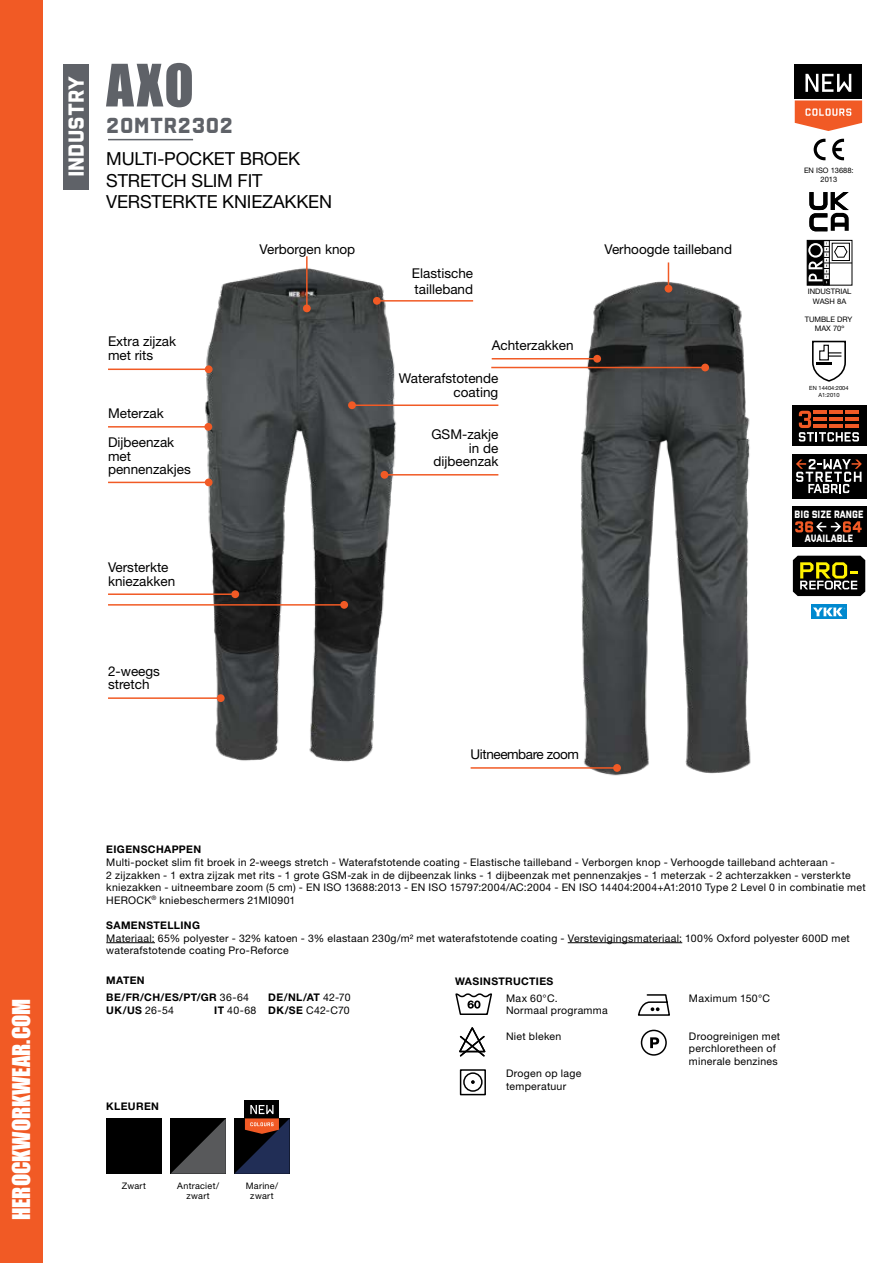
<style>
.page{position:relative;width:893px;height:1263px;background:#fff}
.page>*{position:absolute;margin:0;border:0;box-sizing:border-box;transform-origin:0 0}
.t1{font:54px "Impact";color:#5f6268}
.t2{font:22.5px "Impact";color:#fff}
.t3{font:500 22.5px "Reload Alt";letter-spacing:.03em;color:#5f6268}
.t4{font:500 22.5px "Reload Alt";color:#fff}
.t5{font:18px/21.6px "Helvetica Neue LT Std";letter-spacing:-.01em;color:#000}
.t6{font:13.5px/13.5px "Helvetica Neue LT Std";color:#000}
.t7{font:13.5px "Helvetica Neue LT Std";letter-spacing:-.03em;color:#000}
.t8{font:500 10.95px/24px "Reload Alt";color:#fff;text-align:center;scale:.9 1}
.t9{font:10.5px/12.6px "Helvetica Neue LT Std";letter-spacing:.03em;color:#000}
.t10{font:700 10.5px/16.8px "Helvetica Neue LT Std";letter-spacing:.035em;color:#000}
.t11{font:9px/10.8px "Helvetica Neue LT Std";letter-spacing:.03em;color:#000;text-align:center}
.t12{font:7.5px/9.1px "Helvetica Neue LT Std";color:#000;text-align:center}
.t13{font:5.7px/6.9px "Helvetica Neue LT Std";color:#000;text-align:center}
.s1{font-weight:400}
.s2{font-weight:700}
</style>
<div class="page">
<img style="left:189px;top:268px;width:227px;height:494px">
<img style="left:565px;top:268px;width:186px;height:508px">
<div style="left:64px;top:64px;width:25px;height:125px;background:#5f6268"></div>
<hr style="left:108px;top:139px;width:85px;height:1px;background:#5f6268">
<div style="left:106px;top:1118px;width:56px;height:56px;background:#000"></div>
<svg style="left:171px;top:1118px;width:55px;height:56px;background:#2b2c2d"></svg>
<div style="left:792px;top:405px;width:74px;height:40px;background:#000"></div>
<svg style="left:799px;top:411px;width:60px;height:30px"></svg>
<div style="left:792px;top:454px;width:74px;height:44px;background:#000"></div>
<svg style="left:796px;top:459px;width:66px;height:34px"></svg>
<div style="left:792px;top:507px;width:74px;height:40px;background:#000"></div>
<svg style="left:795px;top:521px;width:67px;height:11px"></svg>
<svg style="left:793px;top:556px;width:72px;height:40px;background:#3d3b19"></svg>
<svg style="left:812px;top:340px;width:34px;height:42px"></svg>
<hr style="left:816px;top:362px;width:16px;height:3px;background:#000">
<svg style="left:814px;top:139px;width:11px;height:21px"></svg>
<svg style="left:832px;top:139px;width:12px;height:21px"></svg>
<svg style="left:809px;top:192px;width:40px;height:39px"></svg>
<div style="left:811px;top:604px;width:36px;height:15px;background:#0089cf"></div>
<svg style="left:813px;top:607px;width:32px;height:9px"></svg>
<svg style="left:807px;top:240px;width:45px;height:46px"></svg>
<div style="left:795px;top:64px;width:67px;height:34px;background:#000"></div>
<svg style="left:805px;top:74px;width:46px;height:18px"></svg>
<svg style="left:795px;top:100px;width:67px;height:31px;background:#f37e54"></svg>
<hr style="left:471px;top:767px;width:146px;height:2px;background:#f15a25">
<div style="left:613px;top:764px;width:8px;height:8px;background:#f15a25;border-radius:50%"></div>
<hr style="left:108px;top:426px;width:100px;height:2px;background:#f15a25">
<div style="left:204px;top:423px;width:8px;height:8px;background:#f15a25;border-radius:50%"></div>
<hr style="left:108px;top:593px;width:127px;height:2px;background:#f15a25">
<div style="left:231px;top:590px;width:8px;height:8px;background:#f15a25;border-radius:50%"></div>
<hr style="left:108px;top:604px;width:236px;height:2px;background:#f15a25">
<div style="left:340px;top:601px;width:8px;height:8px;background:#f15a25;border-radius:50%"></div>
<hr style="left:108px;top:368px;width:101px;height:2px;background:#f15a25">
<div style="left:205px;top:365px;width:8px;height:8px;background:#f15a25;border-radius:50%"></div>
<svg style="left:668px;top:262px;width:1px;height:23px"></svg>
<div style="left:665px;top:285px;width:7px;height:8px;background:#f15a25;border-radius:50%"></div>
<hr style="left:377px;top:300px;width:96px;height:2px;background:#f15a25">
<div style="left:373px;top:297px;width:8px;height:8px;background:#f15a25;border-radius:50%"></div>
<hr style="left:384px;top:474px;width:114px;height:1px;background:#f15a25">
<div style="left:381px;top:471px;width:7px;height:8px;background:#f15a25;border-radius:50%"></div>
<hr style="left:352px;top:404px;width:146px;height:2px;background:#f15a25">
<div style="left:348px;top:401px;width:8px;height:8px;background:#f15a25;border-radius:50%"></div>
<hr style="left:306px;top:256px;width:2px;height:52px;background:#f15a25">
<div style="left:303px;top:304px;width:8px;height:8px;background:#f15a25;border-radius:50%"></div>
<hr style="left:108px;top:482px;width:101px;height:1px;background:#f15a25">
<div style="left:205px;top:478px;width:8px;height:8px;background:#f15a25;border-radius:50%"></div>
<hr style="left:108px;top:697px;width:113px;height:2px;background:#f15a25">
<div style="left:217px;top:694px;width:8px;height:8px;background:#f15a25;border-radius:50%"></div>
<hr style="left:492px;top:358px;width:105px;height:1px;background:#f15a25">
<div style="left:593px;top:355px;width:8px;height:8px;background:#f15a25;border-radius:50%"></div>
<hr style="left:491px;top:367px;width:214px;height:1px;background:#f15a25">
<div style="left:701px;top:364px;width:8px;height:7px;background:#f15a25;border-radius:50%"></div>
<hr style="left:106px;top:942px;width:49px;height:1px;background:#000">
<hr style="left:568px;top:942px;width:114px;height:1px;background:#000">
<svg style="left:455px;top:993px;width:37px;height:22px"></svg>
<svg style="left:459px;top:1027px;width:27px;height:30px"></svg>
<div style="left:460px;top:1069px;width:26px;height:26px;border:2px solid #000"></div>
<div style="left:463px;top:1072px;width:20px;height:20px;border:2px solid #000;border-radius:50%"></div>
<svg style="left:471px;top:1080px;width:4px;height:4px"></svg>
<svg style="left:637px;top:994px;width:33px;height:22px"></svg>
<div style="left:641px;top:1030px;width:26px;height:26px;border:2px solid #000;border-radius:50%"></div>
<svg style="left:650px;top:1037px;width:9px;height:11px"></svg>
<div style="left:0;top:0;width:43px;height:1263px;background:#f15a25"></div>
<div style="left:245px;top:1100px;width:34px;height:17px;background:#000"></div>
<svg style="left:234px;top:1105px;width:56px;height:69px;background:#413640"></svg>
<h2 class="t2" style="left:4px;top:1220px;width:223px;rotate:-90deg">HEROCKWORKWEAR.COM</h2>
<h2 class="t4" style="left:63px;top:177px;width:103px;rotate:-90deg">INDUSTRY</h2>
<h1 class="t1" style="left:106px;top:43px;width:89px">AXO</h1>
<h2 class="t3" style="left:106px;top:112px;width:128px">20MTR2302</h2>
<h3 class="t5" style="left:106px;top:147px;width:227px">MULTI-POCKET BROEK<br>STRETCH SLIM FIT<br>VERSTERKTE KNIEZAKKEN</h3>
<p class="t6" style="left:260px;top:242px;width:97px">Verborgen knop</p>
<p class="t6" style="left:605px;top:242px;width:129px">Verhoogde tailleband</p>
<p class="t6" style="left:108px;top:334px;width:70px">Extra zijzak met rits</p>
<p class="t6" style="left:108px;top:399px;width:68px;line-height:28.7px">Meterzak<br>Dijbeenzak</p>
<p class="t6" style="left:108px;top:449px;width:84px">met pennenzakjes</p>
<p class="t6" style="left:412px;top:265px;width:63px;line-height:16.2px">Elastische tailleband</p>
<p class="t6" style="left:492px;top:338px;width:83px">Achterzakken</p>
<p class="t6" style="left:399px;top:371px;width:101px;text-align:right">Waterafstotende coating</p>
<p class="t6" style="left:431px;top:427px;width:68px;text-align:right">GSM-zakje in de dijbeenzak</p>
<p class="t6" style="left:108px;top:560px;width:69px">Versterkte kniezakken</p>
<p class="t6" style="left:108px;top:664px;width:53px">2-weegs stretch</p>
<p class="t7" style="left:471px;top:746px;width:110px">Uitneembare zoom</p>
<p class="t12" style="left:804px;top:166px;width:51px">EN ISO 13688:<br>2013</p>
<p class="t12" style="left:808px;top:287px;width:45px">INDUSTRIAL<br>WASH 8A</p>
<p class="t12" style="left:805px;top:314px;width:49px">TUMBLE DRY<br>MAX 70º</p>
<p class="t13" style="left:809px;top:384px;width:41px">EN 14404:2004<br>A1:2010</p>
<p class="t8" style="left:795px;top:503px;width:78px">BIG SIZE RANGE<br>AVAILABLE</p>
<p class="t10" style="left:106px;top:841px;width:96px">EIGENSCHAPPEN</p>
<p class="t9" style="left:106px;top:856px;width:761px">Multi-pocket slim fit broek in 2-weegs stretch - Waterafstotende coating - Elastische tailleband - Verborgen knop - Verhoogde tailleband achteraan -<br>2 zijzakken - 1 extra zijzak met rits - 1 grote GSM-zak in de dijbeenzak links - 1 dijbeenzak met pennenzakjes - 1 meterzak - 2 achterzakken - versterkte kniezakken - uitneembare zoom (5 cm) - EN ISO 13688:2013 - EN ISO 15797:2004/AC:2004 - EN ISO 14404:2004+A1:2010 Type 2 Level 0 in combinatie met HEROCK<sup>®</sup> kniebeschermers 21MI0901</p>
<p class="t10" style="left:106px;top:917px;width:95px">SAMENSTELLING</p>
<p class="t9" style="left:106px;top:931px;width:745px">Materiaal: 65% polyester - 32% katoen - 3% elastaan 230g/m² met waterafstotende coating - Verstevigingsmateriaal: 100% Oxford polyester 600D met waterafstotende coating Pro-Reforce</p>
<p class="t10" style="left:106px;top:972px;width:144px">MATEN<br>BE/FR/CH/ES/PT/GR <span class="s1">36-64</span></p>
<p class="t10" style="left:455px;top:972px;width:100px">WASINSTRUCTIES</p>
<p class="t9" style="left:506px;top:991px;width:103px">Max 60°C.<br>Normaal programma</p>
<p class="t9" style="left:506px;top:1029px;width:57px">Niet bleken</p>
<p class="t9" style="left:506px;top:1067px;width:77px">Drogen op lage temperatuur</p>
<p class="t10" style="left:268px;top:989px;width:84px">DE/NL/AT <span class="s1">42-70</span></p>
<p class="t9" style="left:689px;top:991px;width:83px">Maximum 150°C</p>
<p class="t9" style="left:689px;top:1029px;width:93px">Droogreinigen met perchloretheen of minerale benzines</p>
<p class="t10" style="left:106px;top:1001px;width:69px">UK/US <span class="s1">26-54</span></p>
<p class="t9" style="left:214px;top:1004px;width:137px"><span class="s2">IT</span> 40-68 <span class="s2">DK/SE</span> C42-C70</p>
<p class="t10" style="left:106px;top:1097px;width:54px">KLEUREN</p>
<p class="t11" style="left:122px;top:1180px;width:26px">Zwart</p>
<p class="t11" style="left:177px;top:1180px;width:43px">Antraciet/ zwart</p>
<p class="t11" style="left:246px;top:1180px;width:34px">Marine/ zwart</p>
</div>
